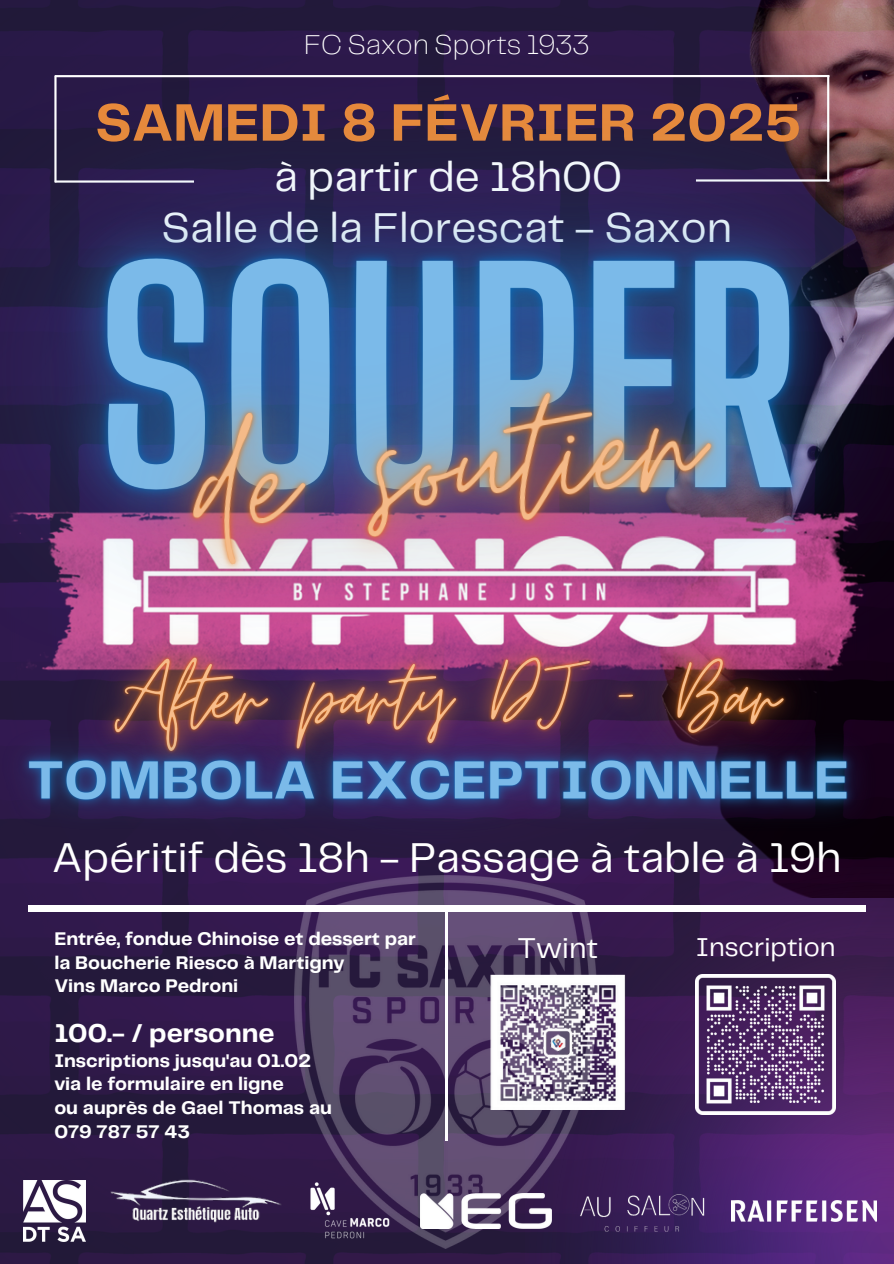
<style>
.page{position:relative;width:894px;height:1264px;background:#fff}
.page>*{position:absolute;margin:0;border:0;box-sizing:border-box;transform-origin:0 0}
.t1{font:700 54.6px "Telegraf";color:#e98a3a}
.t2{font:43.35px "Telegraf";color:#fff}
.t3{font:29.85px "Telegraf";color:#fff}
.t4{font:200 28.35px "Telegraf";color:#fff}
.t5{font:700 26.85px "Telegraf";color:#fff}
.t6{font:26.85px "Telegraf";color:#fff}
.t7{font:700 19.05px/23.7px "Telegraf";color:#fff}
</style>
<div class="page">
<img style="left:0;top:868px;width:525px;height:395px">
<img style="left:525px;top:875px;width:368px;height:388px">
<img style="left:295px;top:876px;width:301px;height:372px">
<img style="left:421px;top:1193px;width:130px;height:35px">
<img style="left:731px;top:1200px;width:145px;height:21px">
<img style="left:319px;top:1217px;width:77px;height:21px">
<img style="left:306px;top:1182px;width:34px;height:35px">
<img style="left:23px;top:1180px;width:62px;height:61px">
<img style="left:110px;top:1104px;width:171px;height:159px">
<img style="left:576px;top:1131px;width:131px;height:132px">
<div style="left:28px;top:905px;width:837px;height:7px;background:#fff"></div>
<hr style="left:445px;top:905px;width:2px;height:235px;background:#fff">
<img style="left:490px;top:974px;width:135px;height:135px">
<img style="left:0;top:846px;width:893px;height:22px">
<img style="left:0;top:0;width:893px;height:88px">
<img style="left:0;top:88px;width:893px;height:758px">
<img style="left:695px;top:974px;width:140px;height:140px">
<p class="t4" style="left:304px;top:33px;width:287px">FC Saxon Sports 1933</p>
<p class="t1" style="left:95px;top:99px;width:707px">SAMEDI 8 FÉVRIER 2025</p>
<p class="t2" style="left:274px;top:158px;width:349px">à partir de 18h00</p>
<p class="t2" style="left:161px;top:209px;width:572px">Salle de la Florescat - Saxon</p>
<p class="t2" style="left:52px;top:839px;width:790px">Apéritif dès 18h - Passage à table à 19h</p>
<h6 class="t7" style="left:54px;top:927px;width:363px">Entrée, fondue Chinoise et dessert par la Boucherie Riesco à Martigny</h6>
<p class="t7" style="left:54px;top:975px;width:185px">Vins Marco Pedroni</p>
<p class="t5" style="left:54px;top:1021px;width:222px">100.- / personne</p>
<h4 class="t7" style="left:54px;top:1049px;width:258px">Inscriptions jusqu'au 01.02</h4>
<h5 class="t7" style="left:54px;top:1073px;width:231px">via le formulaire en ligne</h5>
<h5 class="t7" style="left:54px;top:1096px;width:279px">ou auprès de Gael Thomas au</h5>
<p class="t7" style="left:54px;top:1120px;width:137px">079 787 57 43</p>
<h5 class="t3" style="left:517px;top:935px;width:82px">Twint</h5>
<p class="t6" style="left:695px;top:936px;width:141px">Inscription</p>
</div>
